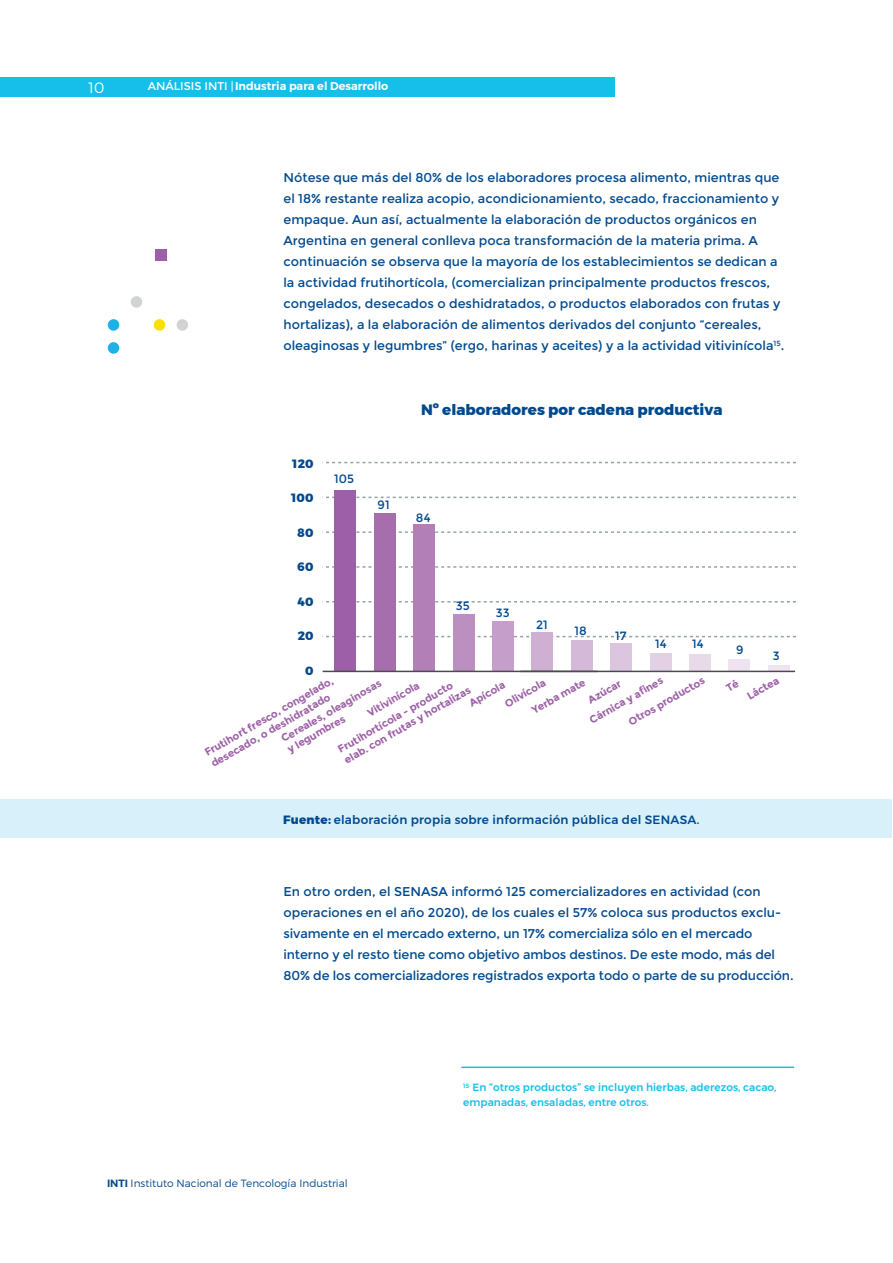
<style>
.page{position:relative;width:893px;height:1263px;background:#fff}
.page>*{position:absolute;margin:0;border:0;box-sizing:border-box;transform-origin:0 0}
.t1{font:800 15px "Montserrat";color:#01498e}
.t2{font:300 15px "Montserrat";color:#fff}
.t3{font:12.75px/21px "Montserrat";color:#01498e}
.t4{font:500 12px "Montserrat";letter-spacing:.02em;color:#01498e}
.t5{font:12px "Montserrat";letter-spacing:.01em;color:#01498e}
.t6{font:800 12px "Montserrat";letter-spacing:.01em;color:#01498e}
.t7{font:600 11.25px "Montserrat";color:#fff}
.t8{font:700 10.5px/18.1px "Montserrat";color:#9d5fa7}
.t9{font:500 10.5px/15px "Montserrat";letter-spacing:.005em;color:#15bfe9}
.t10{font:300 10.5px "Montserrat";color:#01498e}
.s1{font-weight:400}
.s2{font-weight:800}
.s3{font-weight:600}
</style>
<div class="page">
<div style="left:0;top:800px;width:892px;height:38px;background:#d7f0f9"></div>
<hr style="left:461px;top:1066px;width:333px;height:2px;background:#15bfe9">
<div style="left:0;top:77px;width:614px;height:20px;background:#15bfe9"></div>
<svg style="left:326px;top:636px;width:470px;height:1px"></svg>
<svg style="left:326px;top:601px;width:470px;height:1px"></svg>
<svg style="left:326px;top:566px;width:470px;height:2px"></svg>
<svg style="left:326px;top:531px;width:470px;height:2px"></svg>
<svg style="left:326px;top:497px;width:470px;height:1px"></svg>
<svg style="left:326px;top:462px;width:470px;height:1px"></svg>
<div style="left:335px;top:490px;width:21px;height:181px;background:#9d5fa7"></div>
<div style="left:374px;top:513px;width:21px;height:158px;background:#a76eae"></div>
<div style="left:414px;top:524px;width:21px;height:147px;background:#b27fb7"></div>
<div style="left:453px;top:614px;width:21px;height:57px;background:#bc8fc1"></div>
<div style="left:492px;top:621px;width:21px;height:50px;background:#c59fc9"></div>
<div style="left:532px;top:632px;width:21px;height:39px;background:#cfafd2"></div>
<hr style="left:323px;top:671px;width:274px;height:1px;background:#4b4c4d">
<div style="left:571px;top:640px;width:21px;height:31px;background:#d4b9d8"></div>
<div style="left:611px;top:643px;width:21px;height:28px;background:#dcc5de"></div>
<div style="left:650px;top:653px;width:21px;height:18px;background:#e2d0e4"></div>
<div style="left:689px;top:654px;width:22px;height:17px;background:#e9daea"></div>
<div style="left:729px;top:659px;width:21px;height:12px;background:#eee3ef"></div>
<div style="left:768px;top:665px;width:21px;height:6px;background:#efe5f0"></div>
<hr style="left:520px;top:671px;width:275px;height:1px;background:#4b4c4d">
<div style="left:108px;top:319px;width:11px;height:12px;background:#1cb1e7;border-radius:50%"></div>
<div style="left:177px;top:319px;width:11px;height:12px;background:#d2d4d4;border-radius:50%"></div>
<div style="left:131px;top:296px;width:11px;height:12px;background:#d2d4d4;border-radius:50%"></div>
<div style="left:154px;top:319px;width:11px;height:12px;background:#fade07;border-radius:50%"></div>
<div style="left:108px;top:342px;width:11px;height:12px;background:#1cb1e7;border-radius:50%"></div>
<div style="left:155px;top:249px;width:11px;height:11px;background:#9d5fa7"></div>
<p class="t2" style="left:89px;top:78px;width:17px">10</p>
<p class="t7" style="left:148px;top:77px;width:242px"><span class="s1">ANÁLISIS INTI |</span>Industria para el Desarrollo</p>
<p class="t3" style="left:283px;top:167px;width:502px">Nótese que más del 80% de los elaboradores procesa alimento, mientras que el 18% restante realiza acopio, acondicionamiento, secado, fraccionamiento y empaque. Aun así, actualmente la elaboración de productos orgánicos en Argentina en general conlleva poca transformación de la materia prima. A continuación se observa que la mayoría de los establecimientos se dedican a la actividad frutihortícola, (comercializan principalmente productos frescos, congelados, desecados o deshidratados, o productos elaborados con frutas y hortalizas), a la elaboración de alimentos derivados del conjunto “cereales, oleaginosas y legumbres” (ergo, harinas y aceites) y a la actividad vitivinícola<sup>15</sup>.</p>
<p class="t6" style="left:293px;top:453px;width:22px">120</p>
<p class="t6" style="left:291px;top:488px;width:24px">100</p>
<p class="t6" style="left:297px;top:522px;width:18px">80</p>
<p class="t6" style="left:297px;top:557px;width:18px">60</p>
<p class="t6" style="left:298px;top:591px;width:17px">40</p>
<p class="t6" style="left:298px;top:626px;width:17px">20</p>
<p class="t6" style="left:305px;top:660px;width:10px">0</p>
<p class="t5" style="left:334px;top:472px;width:22px">105</p>
<p class="t5" style="left:377px;top:498px;width:14px">91</p>
<p class="t1" style="left:421px;top:397px;width:303px">Nº elaboradores por cadena productiva</p>
<p class="t5" style="left:416px;top:511px;width:16px">84</p>
<p class="t5" style="left:456px;top:599px;width:16px">35</p>
<p class="t5" style="left:496px;top:606px;width:15px">33</p>
<p class="t5" style="left:536px;top:618px;width:13px">21</p>
<p class="t5" style="left:575px;top:624px;width:14px">18</p>
<p class="t5" style="left:615px;top:629px;width:13px">17</p>
<p class="t5" style="left:655px;top:637px;width:13px">14</p>
<p class="t5" style="left:692px;top:637px;width:13px">14</p>
<p class="t5" style="left:736px;top:643px;width:9px">9</p>
<p class="t5" style="left:773px;top:648px;width:8px">3</p>
<p class="t8" style="left:625px;top:715px;width:88px;rotate:-30deg">Otros productos</p>
<p class="t8" style="left:743px;top:689px;width:37px;rotate:-30deg">Láctea</p>
<p class="t8" style="left:586px;top:713px;width:85px;rotate:-30deg">Cárnica y afi nes</p>
<p class="t8" style="left:528px;top:703px;width:62px;rotate:-30deg">Yerba mate</p>
<p class="t8" style="left:584px;top:693px;width:38px;rotate:-30deg">Azúcar</p>
<p class="t8" style="left:201px;top:745px;width:148px;rotate:-30deg">Frutihort fresco, congelado,</p>
<p class="t8" style="left:364px;top:706px;width:60px;rotate:-30deg">Vitivinícola</p>
<p class="t8" style="left:492px;top:681px;width:47px;text-indent:-30px;rotate:-30deg">Apícola<br>Olivícola</p>
<p class="t8" style="left:277px;top:731px;width:115px;rotate:-30deg">Cereales, oleaginosas</p>
<p class="t8" style="left:336px;top:744px;width:146px;line-height:12.6px;rotate:-30deg">Frutihortícola - producto elab. con frutas y hortalizas</p>
<p class="t8" style="left:207px;top:756px;width:138px;rotate:-30deg">desecado, o deshidratado</p>
<p class="t8" style="left:284px;top:742px;width:66px;rotate:-30deg">y legumbres</p>
<p class="t4" style="left:283px;top:810px;width:418px"><span class="s2">Fuente:</span> elaboración propia sobre información pública del SENASA.</p>
<p class="t3" style="left:283px;top:881px;width:512px">En otro orden, el SENASA informó 125 comercializadores en actividad (con operaciones en el año 2020), de los cuales el 57% coloca sus productos exclu&shy;sivamente en el mercado externo, un 17% comercializa sólo en el mercado interno y el resto tiene como objetivo ambos destinos. De este modo, más del 80% de los comercializadores registrados exporta todo o parte de su producción.</p>
<p class="t10" style="left:107px;top:1177px;width:242px"><span class="s3">INTI</span> Instituto Nacional de Tencología Industrial</p>
<p class="t9" style="left:463px;top:1080px;width:315px"><sup>15</sup> En “otros productos” se incluyen hierbas, aderezos, cacao, empanadas, ensaladas, entre otros.</p>
</div>
